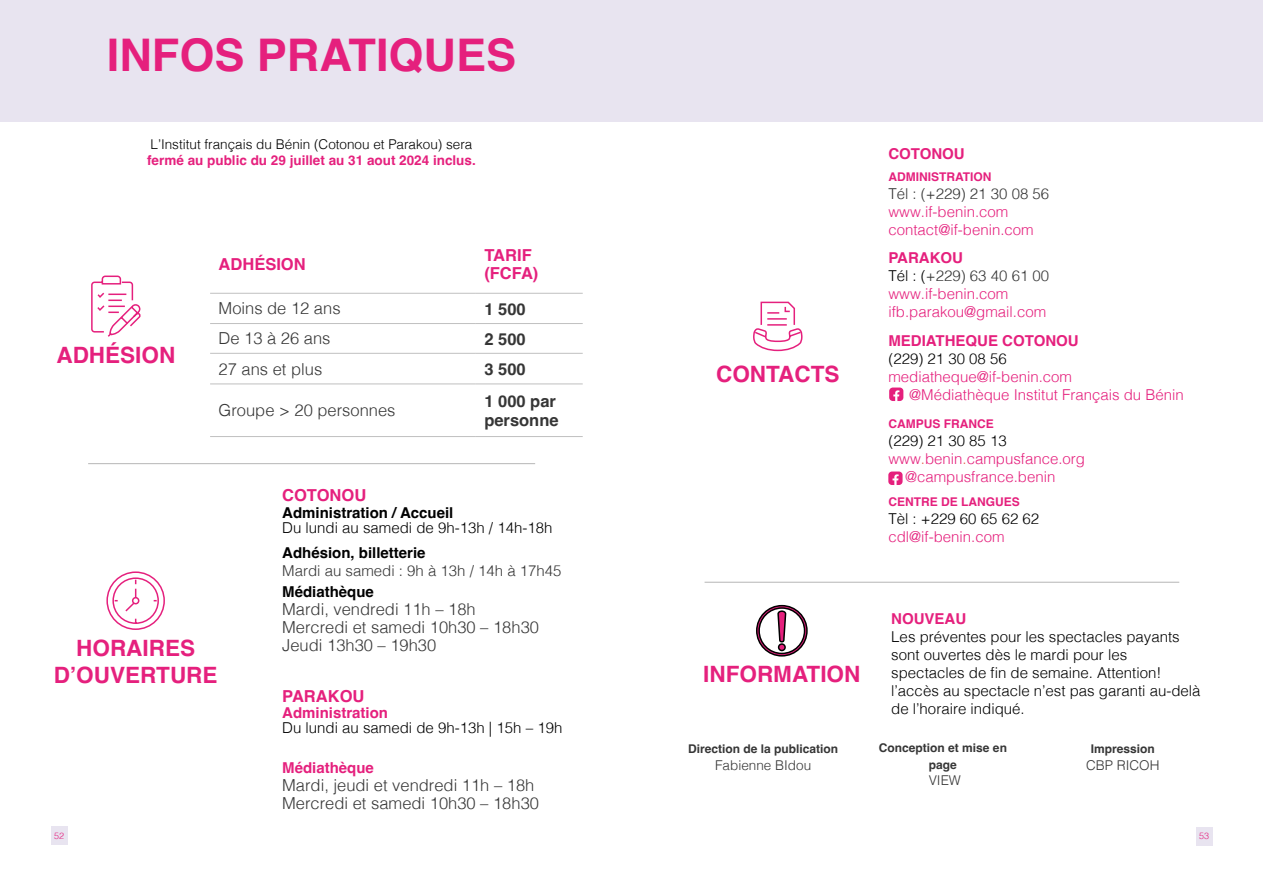
<style>
.page{position:relative;width:1263px;height:893px;background:#fff}
.page>*{position:absolute;margin:0;border:0;box-sizing:border-box;transform-origin:0 0}
.t1{font:700 45px "Helvetica";color:#e5207d}
.t2{font:700 22.5px/27px "Helvetica";color:#e5207d;text-align:center}
.t3{font:300 16.5px/18px "Helvetica";color:#363636}
.t4{font:700 16.5px/18px "Helvetica";color:#e5207d}
.t5{font:700 16.5px/19.8px "Helvetica";color:#363636}
.t6{font:300 15px/18px "Helvetica";color:#000}
.t7{font:300 15px/18px "Helvetica";color:#e5207d}
.t8{font:700 15px "Helvetica";color:#e5207d}
.t9{font:700 15px "Helvetica";color:#000}
.t10{font:300 15px "Helvetica";color:#363636}
.t11{font:300 13.5px "Helvetica";color:#000}
.t12{font:700 13.5px "Helvetica";color:#e5207d}
.t13{font:300 13.5px "Helvetica";color:#363636}
.t14{font:700 12px/16.5px "Helvetica";color:#363636;text-align:center}
.t15{font:700 12px "Helvetica";color:#e5207d}
.t16{font:300 9px "Helvetica";color:#e5207d}
.s1{font-weight:700}
.s2{color:#000}
.s3{color:#363636}
.s4{color:#e85b4a}
</style>
<div class="page">
<div style="left:0;top:0;width:1263px;height:121px;background:#e8e4f0"></div>
<svg style="left:106px;top:571px;width:59px;height:59px"></svg>
<svg style="left:753px;top:301px;width:50px;height:51px"></svg>
<hr style="left:88px;top:463px;width:447px;height:1px;background:#363636">
<hr style="left:210px;top:293px;width:266px;height:1px;background:#c0c0c0">
<hr style="left:476px;top:293px;width:107px;height:1px;background:#c0c0c0">
<hr style="left:210px;top:323px;width:266px;height:1px;background:#c0c0c0">
<hr style="left:476px;top:323px;width:107px;height:1px;background:#c0c0c0">
<hr style="left:210px;top:353px;width:266px;height:1px;background:#c0c0c0">
<hr style="left:476px;top:353px;width:107px;height:1px;background:#c0c0c0">
<hr style="left:210px;top:384px;width:266px;height:1px;background:#c0c0c0">
<hr style="left:476px;top:384px;width:107px;height:1px;background:#c0c0c0">
<hr style="left:210px;top:436px;width:266px;height:1px;background:#c0c0c0">
<hr style="left:476px;top:436px;width:107px;height:1px;background:#c0c0c0">
<hr style="left:704px;top:582px;width:475px;height:1px;background:#363636">
<svg style="left:91px;top:275px;width:50px;height:62px"></svg>
<svg style="left:756px;top:604px;width:52px;height:53px"></svg>
<div style="left:778px;top:643px;width:8px;height:8px;border:2px solid #000;border-radius:50%"></div>
<svg style="left:888px;top:471px;width:14px;height:14px"></svg>
<svg style="left:889px;top:388px;width:14px;height:13px"></svg>
<div style="left:1196px;top:827px;width:17px;height:19px;background:#e8e4f0"></div>
<div style="left:51px;top:826px;width:17px;height:19px;background:#e8e4f0"></div>
<h1 class="t1" style="left:107px;top:28px;width:411px">INFOS PRATIQUES</h1>
<p class="t11" style="left:150px;top:132px;width:323px">L’Institut français du Bénin (Cotonou et Parakou) sera</p>
<p class="t12" style="left:147px;top:152px;width:330px">fermé au public du 29 juillet au 31 aout 2024 inclus.</p>
<h2 class="t2" style="left:56px;top:344px;width:120px">ADHÉSION</h2>
<p class="t4" style="left:219px;top:257px;width:89px">ADHÉSION</p>
<p class="t4" style="left:484px;top:248px;width:56px">TARIF (FCFA)</p>
<p class="t3" style="left:219px;top:298px;width:123px">Moins de 12 ans</p>
<p class="t5" style="left:484px;top:301px;width:43px">1 500</p>
<p class="t3" style="left:219px;top:328px;width:113px">De 13 à 26 ans</p>
<p class="t5" style="left:484px;top:331px;width:43px">2 500</p>
<p class="t3" style="left:219px;top:359px;width:105px">27 ans et plus</p>
<p class="t5" style="left:484px;top:361px;width:43px">3 500</p>
<p class="t3" style="left:219px;top:400px;width:178px">Groupe &gt; 20 personnes</p>
<p class="t5" style="left:484px;top:393px;width:76px">1 000 par personne</p>
<h2 class="t2" style="left:54px;top:637px;width:165px">HORAIRES<br>D’OUVERTURE</h2>
<p class="t4" style="left:282px;top:488px;width:86px">COTONOU</p>
<p class="t9" style="left:282px;top:503px;width:173px">Administration / Accueil</p>
<p class="t6" style="left:282px;top:517px;width:272px">Du lundi au samedi de 9h-13h / 14h-18h</p>
<p class="t9" style="left:282px;top:544px;width:145px">Adhésion, billetterie</p>
<p class="t10" style="left:282px;top:558px;width:281px">Mardi au samedi : 9h à 13h / 14h à 17h45</p>
<p class="t9" style="left:282px;top:583px;width:93px">Médiathèque</p>
<p class="t3" style="left:282px;top:599px;width:258px">Mardi, vendredi 11h – 18h<br>Mercredi et samedi 10h30 – 18h30<br>Jeudi 13h30 – 19h30</p>
<p class="t4" style="left:282px;top:689px;width:84px">PARAKOU</p>
<p class="t8" style="left:282px;top:704px;width:107px">Administration</p>
<p class="t6" style="left:282px;top:718px;width:282px">Du lundi au samedi de 9h-13h | 15h – 19h</p>
<p class="t8" style="left:282px;top:758px;width:93px">Médiathèque</p>
<p class="t3" style="left:282px;top:775px;width:258px">Mardi, jeudi et vendredi 11h – 18h<br>Mercredi et samedi 10h30 – 18h30</p>
<h2 class="t2" style="left:716px;top:363px;width:125px">CONTACTS</h2>
<p class="t8" style="left:888px;top:145px;width:78px">COTONOU</p>
<p class="t15" style="left:888px;top:169px;width:105px">ADMINISTRATION</p>
<p class="t10" style="left:888px;top:181px;width:162px">Tél : (+229) 21 30 08 56</p>
<p class="t7" style="left:888px;top:201px;width:147px">www.if-benin.com contact@if-benin.com</p>
<p class="t7" style="left:888px;top:248px;width:162px"><span class="s1">PARAKOU<br></span><span class="s2">Tél : (</span><span class="s3">+229) 63 40 61 00 </span>www.if-benin.com ifb.parakou@gmail.com</p>
<p class="t8" style="left:888px;top:331px;width:192px">MEDIATHEQUE COTONOU</p>
<p class="t6" style="left:888px;top:348px;width:120px">(229) 21 30 08 56</p>
<p class="t7" style="left:909px;top:366px;width:276px;text-indent:-21px">mediatheque@if-benin.com<br>@Médiathèque Institut Français du Bénin</p>
<p class="t15" style="left:888px;top:417px;width:107px">CAMPUS FRANCE</p>
<p class="t6" style="left:888px;top:431px;width:120px">(229) 21 30 85 13</p>
<p class="t7" style="left:888px;top:449px;width:198px">www<span class="s4">.</span>benin<span class="s4">.</span>campusfance.org</p>
<p class="t7" style="left:905px;top:467px;width:152px">@campusfrance.benin</p>
<p class="t15" style="left:888px;top:495px;width:133px">CENTRE DE LANGUES</p>
<p class="t6" style="left:888px;top:509px;width:152px">Tèl : +229 60 65 62 62</p>
<p class="t7" style="left:888px;top:527px;width:118px">cdl@if-benin.com</p>
<h2 class="t2" style="left:703px;top:663px;width:159px">INFORMATION</h2>
<p class="t14" style="left:688px;top:742px;width:152px">Direction de la publication</p>
<p class="t13" style="left:715px;top:753px;width:98px">Fabienne BIdou</p>
<p class="t8" style="left:891px;top:609px;width:76px">NOUVEAU</p>
<p class="t6" style="left:891px;top:626px;width:311px">Les préventes pour les spectacles payants sont ouvertes dès le mardi pour les spectacles de fin de semaine. Attention! l’accès au spectacle n’est pas garanti au-delà de l’horaire indiqué.</p>
<p class="t14" style="left:879px;top:741px;width:130px">Conception et mise en page</p>
<p class="t13" style="left:929px;top:769px;width:34px">VIEW</p>
<p class="t14" style="left:1091px;top:742px;width:66px">Impression</p>
<p class="t13" style="left:1086px;top:753px;width:75px">CBP RICOH</p>
<p class="t16" style="left:54px;top:828px;width:12px">52</p>
<p class="t16" style="left:1199px;top:828px;width:12px">53</p>
</div>
